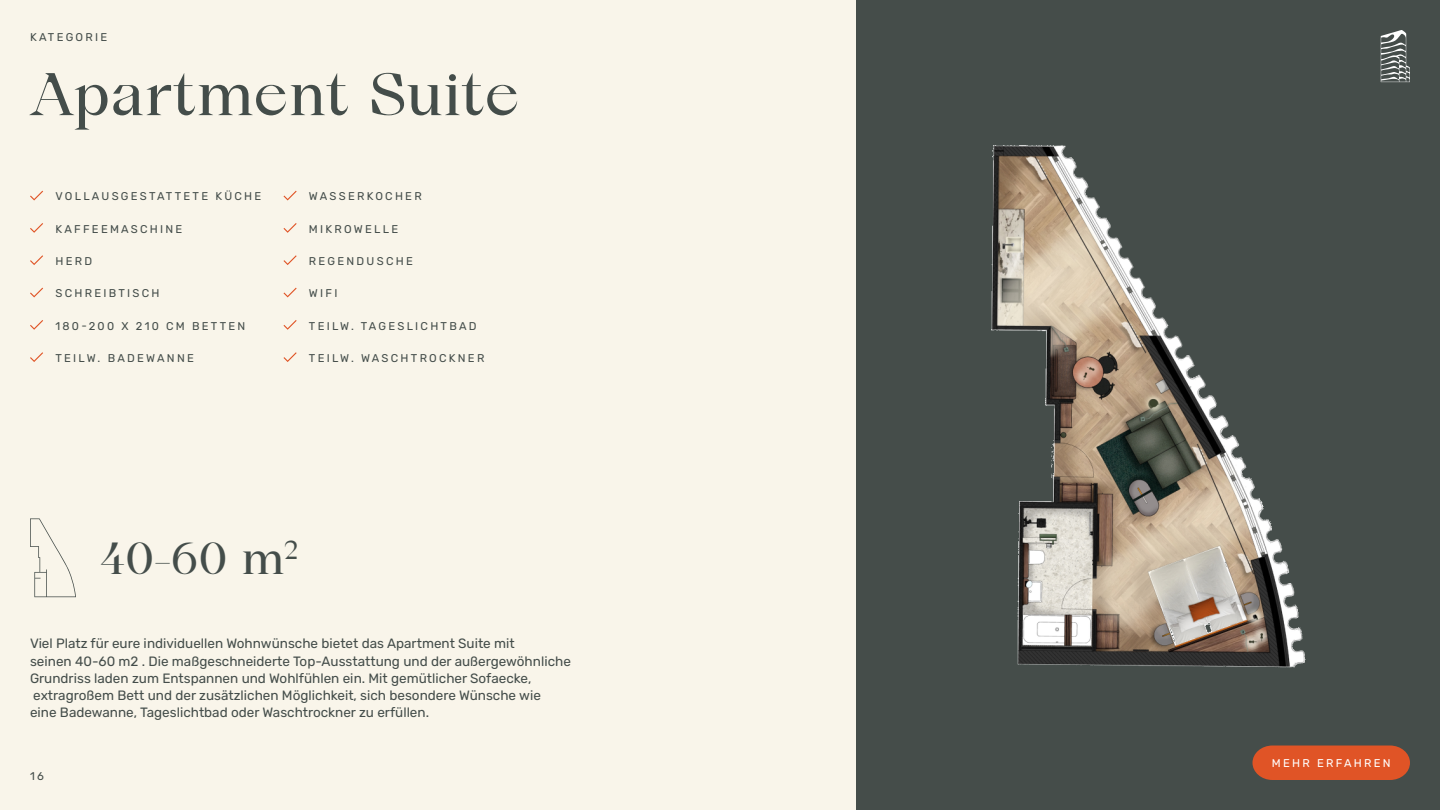
<style>
.page{position:relative;width:1440px;height:810px;background:#f9f5ea}
.page>*{position:absolute;margin:0;border:0;box-sizing:border-box;transform-origin:0 0}
.t1{font:60px "The Zipper";letter-spacing:-.005em;color:#444d4a}
.t2{font:45px "The Zipper";color:#444d4a}
.t3{font:13.5px/17.2px "Rubik";color:#444d4a}
.t4{font:11.25px "Rubik";letter-spacing:.2em;color:#444d4a}
.t5{font:11.25px "Rubik";letter-spacing:.2em;color:#fff}
</style>
<div class="page">
<div style="left:856px;top:0;width:584px;height:810px;background:#454d4a"></div>
<img style="left:991px;top:145px;width:315px;height:523px">
<svg style="left:30px;top:191px;width:13px;height:9px"></svg>
<svg style="left:284px;top:191px;width:13px;height:9px"></svg>
<svg style="left:30px;top:223px;width:13px;height:10px"></svg>
<svg style="left:284px;top:223px;width:13px;height:10px"></svg>
<svg style="left:30px;top:255px;width:13px;height:10px"></svg>
<svg style="left:284px;top:255px;width:13px;height:10px"></svg>
<svg style="left:30px;top:288px;width:13px;height:9px"></svg>
<svg style="left:284px;top:288px;width:13px;height:9px"></svg>
<svg style="left:30px;top:320px;width:13px;height:10px"></svg>
<svg style="left:30px;top:352px;width:13px;height:10px"></svg>
<svg style="left:284px;top:320px;width:13px;height:10px"></svg>
<svg style="left:284px;top:352px;width:13px;height:10px"></svg>
<svg style="left:1381px;top:30px;width:29px;height:52px"></svg>
<svg style="left:30px;top:518px;width:46px;height:79px"></svg>
<div style="left:1252px;top:746px;width:158px;height:34px;background:#e05426"></div>
<p class="t4" style="left:30px;top:30px;width:79px">KATEGORIE</p>
<h1 class="t1" style="left:30px;top:60px;width:491px">Apartment Suite</h1>
<p class="t4" style="left:56px;top:190px;width:207px">VOLLAUSGESTATTETE KÜCHE</p>
<p class="t4" style="left:56px;top:223px;width:128px">KAFFEEMASCHINE</p>
<p class="t4" style="left:309px;top:190px;width:114px">WASSERKOCHER</p>
<p class="t4" style="left:309px;top:223px;width:91px">MIKROWELLE</p>
<p class="t4" style="left:56px;top:255px;width:38px">HERD</p>
<p class="t4" style="left:309px;top:255px;width:105px">REGENDUSCHE</p>
<p class="t4" style="left:56px;top:287px;width:106px">SCHREIBTISCH</p>
<p class="t4" style="left:309px;top:287px;width:30px">WIFI</p>
<p class="t4" style="left:56px;top:320px;width:191px">180-200 X 210 CM BETTEN</p>
<p class="t4" style="left:309px;top:320px;width:169px">TEILW. TAGESLICHTBAD</p>
<p class="t4" style="left:56px;top:352px;width:140px">TEILW. BADEWANNE</p>
<p class="t4" style="left:309px;top:352px;width:177px">TEILW. WASCHTROCKNER</p>
<h2 class="t2" style="left:101px;top:532px;width:199px">40-60 m<sup>2</sup></h2>
<p class="t3" style="left:30px;top:636px;width:542px">Viel Platz für eure individuellen Wohnwünsche bietet das Apartment Suite mit<br>seinen 40-60 m2 . Die maßgeschneiderte Top-Ausstattung und der außergewöhnliche Grundriss laden zum Entspannen und Wohlfühlen ein. Mit gemütlicher Sofaecke, extragroßem Bett und der zusätzlichen Möglichkeit, sich besondere Wünsche wie<br>eine Badewanne, Tageslichtbad oder Waschtrockner zu erfüllen.</p>
<p class="t4" style="left:30px;top:770px;width:15px">16</p>
<p class="t5" style="left:1300px;top:757px;width:78px">DOWNLOAD</p>
<p class="t5" style="left:1272px;top:757px;width:120px">MEHR ERFAHREN</p>
</div>
